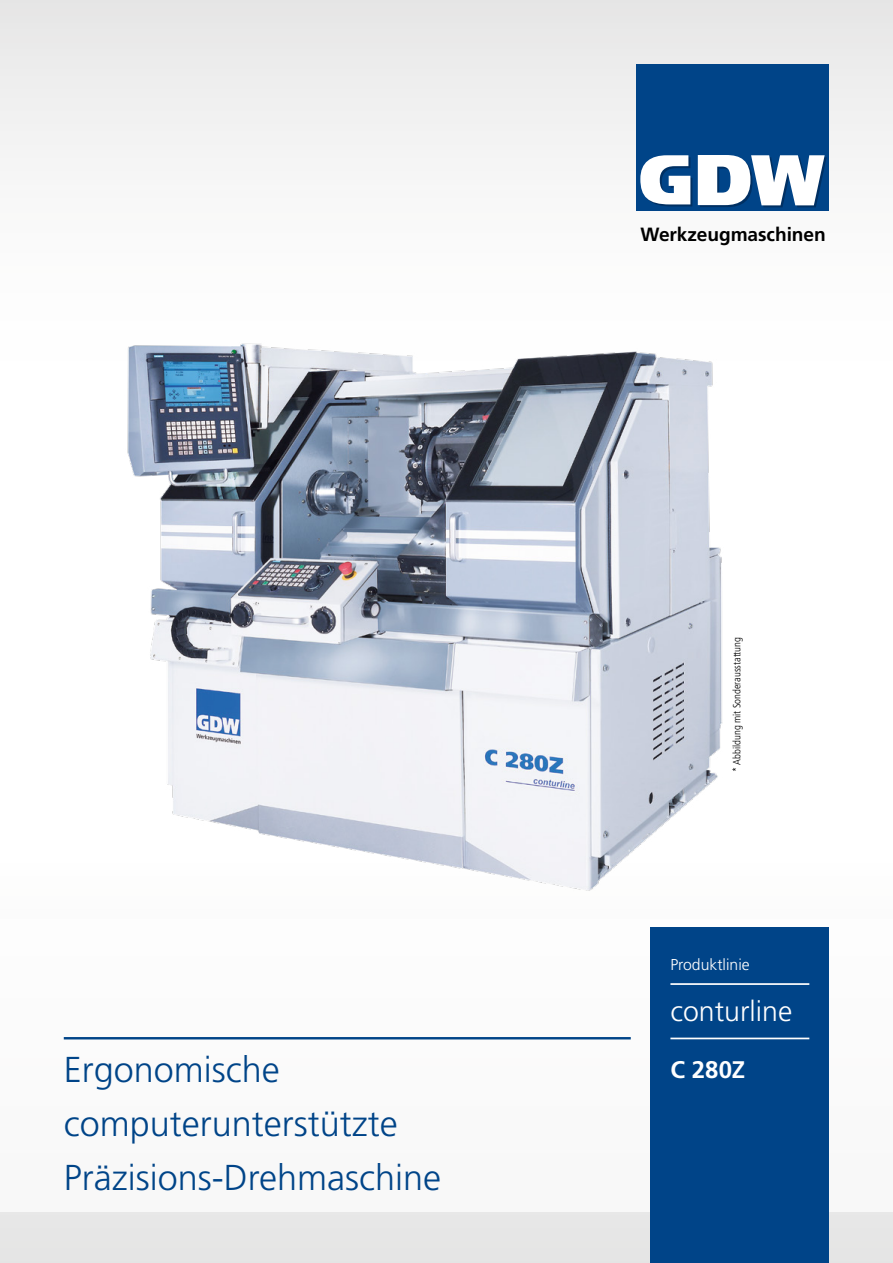
<style>
.page{position:relative;width:893px;height:1263px;background:#fff}
.page>*{position:absolute;margin:0;border:0;box-sizing:border-box;transform-origin:0 0}
.t1{font:300 36px/54px "Frutiger LT Std";color:#048}
.t2{font:300 28.5px "Frutiger LT Std";color:#fff}
.t3{font:700 24px "Frutiger LT Std";color:#fff}
.t4{font:700 19.2px "Frutiger LT Std";letter-spacing:-.005em;color:#000}
.t5{font:300 15.75px "Frutiger LT Std";color:#fff}
.t6{font:300 condensed 10.5px "Frutiger LT Std";color:#000}
</style>
<div class="page">
<div style="left:0;top:850px;width:893px;height:413px;background:#e6e6e6"></div>
<div style="left:0;top:0;width:893px;height:412px;background:linear-gradient(to right,#f2f2f2,#f1f1f1)"></div>
<div style="left:636px;top:64px;width:193px;height:147px;background:#048"></div>
<svg style="left:698px;top:155px;width:129px;height:52px"></svg>
<svg style="left:640px;top:155px;width:52px;height:51px"></svg>
<img style="left:22px;top:264px;width:871px;height:655px">
<div style="left:0;top:919px;width:893px;height:293px;background:#fff"></div>
<div style="left:651px;top:927px;width:178px;height:336px;background:#048"></div>
<hr style="left:670px;top:1037px;width:139px;height:2px;background:#fff">
<hr style="left:670px;top:983px;width:139px;height:2px;background:#fff">
<hr style="left:64px;top:1037px;width:567px;height:2px;background:#048">
<p class="t1" style="left:64px;top:1043px;width:379px">Ergonomische computerunterstützte<br>Präzisions-Drehmaschine</p>
<p class="t4" style="left:640px;top:223px;width:187px">Werkzeugmaschinen</p>
<p class="t6" style="left:731px;top:772px;width:136px;rotate:-90deg">* Abbildung mit Sonderausstattung</p>
<p class="t5" style="left:670px;top:955px;width:81px">Produktlinie</p>
<p class="t2" style="left:670px;top:995px;width:123px">conturline</p>
<p class="t3" style="left:670px;top:1055px;width:76px">C 280Z</p>
</div>
